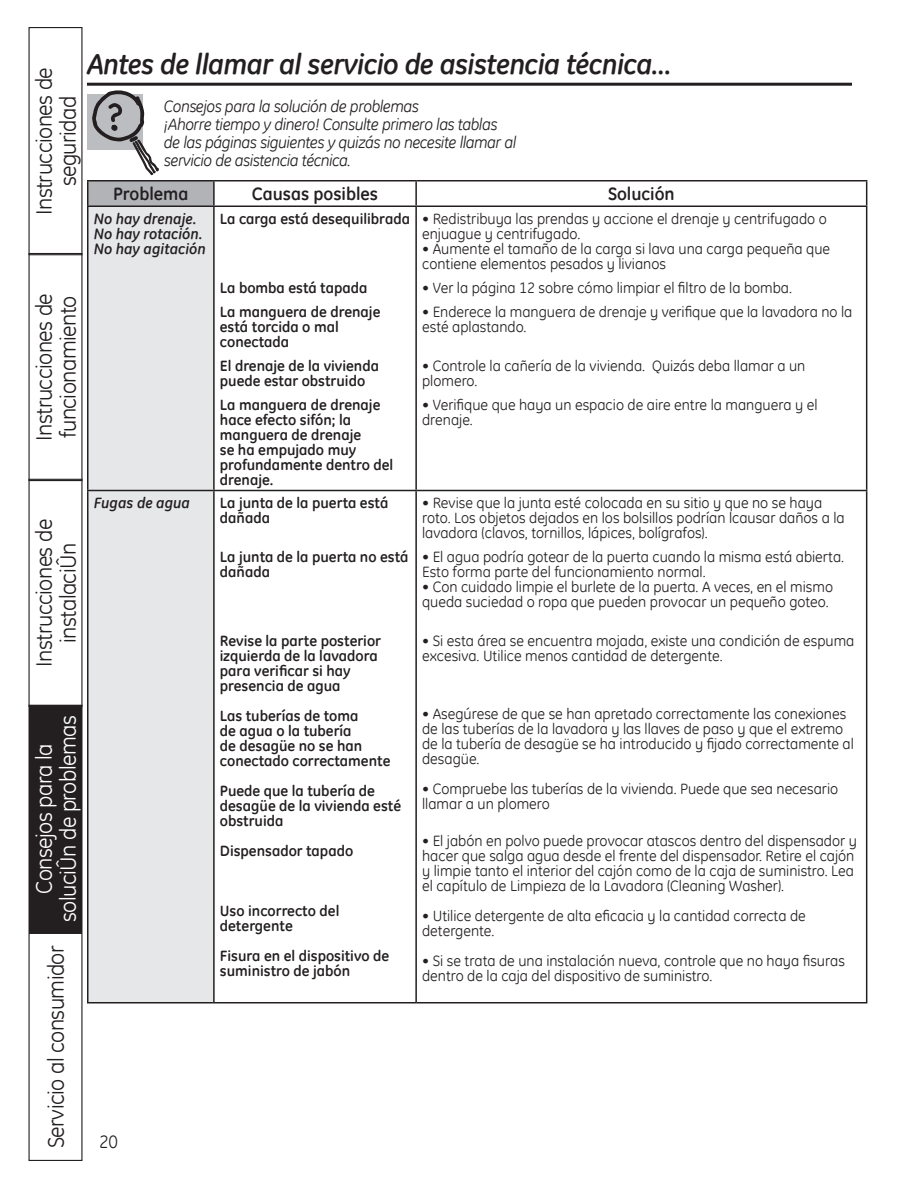
<style>
.page{position:relative;width:918px;height:1188px;background:#fff}
.page>*{position:absolute;margin:0;border:0;box-sizing:border-box;transform-origin:0 0}
.CBU67_head19{font:italic 700 28.5px "GE Inspira";letter-spacing:-.025em;color:#231f20}
.t1{font:22.5px/24px "GE Inspira";letter-spacing:-.025em;color:#231f20;text-align:center}
.t2{font:22.5px/24px "GE Inspira";letter-spacing:-.025em;color:#fff;text-align:center}
.t3{font:700 18px "GE Inspira";color:#231f20}
.t4{font:18px "GE Inspira";color:#231f20}
.CU57_subhead{font:italic 16.5px/18px "GE Inspira";letter-spacing:-.03em;color:#231f20}
.t5{font:15px/15px "GE Inspira";color:#231f20}
.t6{font:700 15px/15px "GE Inspira";color:#231f20}
.t7{font:italic 700 15px/15px "GE Inspira";color:#231f20}
</style>
<div class="page">
<div style="left:87px;top:94px;width:55px;height:55px;background:#bcbdc0"></div>
<svg style="left:92px;top:90px;width:67px;height:86px"></svg>
<hr style="left:87px;top:83px;width:765px;height:3px;background:#231f20">
<div style="left:88px;top:181px;width:126px;height:25px;background:#b2b3b7"></div>
<div style="left:88px;top:207px;width:125px;height:795px;background:#e6e7e9"></div>
<hr style="left:87px;top:180px;width:127px;height:2px;background:#231f20">
<svg style="left:87px;top:182px;width:1px;height:24px"></svg>
<hr style="left:214px;top:180px;width:202px;height:2px;background:#231f20">
<hr style="left:213px;top:182px;width:2px;height:24px;background:#231f20">
<hr style="left:416px;top:180px;width:451px;height:2px;background:#231f20">
<hr style="left:415px;top:182px;width:2px;height:24px;background:#231f20">
<svg style="left:866px;top:182px;width:1px;height:24px"></svg>
<hr style="left:87px;top:206px;width:127px;height:1px;background:#231f20">
<hr style="left:87px;top:207px;width:1px;height:283px;background:#231f20">
<hr style="left:214px;top:206px;width:202px;height:1px;background:#231f20">
<hr style="left:213px;top:207px;width:2px;height:283px;background:#231f20">
<hr style="left:416px;top:206px;width:451px;height:1px;background:#231f20">
<hr style="left:87px;top:490px;width:127px;height:1px;background:#231f20">
<hr style="left:87px;top:491px;width:1px;height:511px;background:#231f20">
<hr style="left:214px;top:490px;width:202px;height:1px;background:#231f20">
<hr style="left:213px;top:491px;width:2px;height:511px;background:#231f20">
<hr style="left:415px;top:491px;width:2px;height:511px;background:#231f20">
<hr style="left:866px;top:491px;width:1px;height:511px;background:#231f20">
<hr style="left:87px;top:1002px;width:127px;height:2px;background:#231f20">
<hr style="left:214px;top:1002px;width:202px;height:2px;background:#231f20">
<hr style="left:416px;top:1002px;width:451px;height:2px;background:#231f20">
<hr style="left:415px;top:207px;width:2px;height:283px;background:#231f20">
<hr style="left:866px;top:207px;width:1px;height:283px;background:#231f20">
<hr style="left:416px;top:490px;width:451px;height:1px;background:#231f20">
<div style="left:29px;top:705px;width:53px;height:227px;background:#231f20"></div>
<div style="left:28px;top:705px;width:54px;height:228px;border:1px solid #231f20"></div>
<div style="left:28px;top:479px;width:54px;height:228px;border:1px solid #231f20"></div>
<p class="CBU67_head19" style="left:87px;top:46px;width:585px">Antes de llamar al servicio de asistencia técnica…</p>
<p class="t1" style="left:32px;top:215px;width:149px;rotate:-90deg">Instrucciones de seguridad</p>
<p class="CU57_subhead" style="left:164px;top:97px;width:256px">Consejos para la solución de problemas</p>
<p class="CU57_subhead" style="left:164px;top:115px;width:354px">¡Ahorre tiempo y dinero! Consulte primero las tablas de las páginas siguientes y quizás no necesite llamar al servicio de asistencia técnica.</p>
<p class="t3" style="left:113px;top:182px;width:77px">Problema</p>
<p class="t3" style="left:252px;top:182px;width:128px">Causas posibles</p>
<p class="t3" style="left:608px;top:182px;width:68px">Solución</p>
<p class="t7" style="left:94px;top:211px;width:114px">No hay drenaje.<br>No hay rotación.<br>No hay agitación</p>
<p class="t6" style="left:220px;top:210px;width:192px">La carga está desequilibrada</p>
<p class="t6" style="left:220px;top:279px;width:149px">La bomba está tapada</p>
<p class="t6" style="left:220px;top:303px;width:162px">La manguera de drenaje está torcida o mal conectada</p>
<p class="t6" style="left:220px;top:357px;width:161px">El drenaje de la vivienda puede estar obstruido</p>
<p class="t6" style="left:220px;top:396px;width:175px">La manguera de drenaje hace efecto sifón; la manguera de drenaje<br>se ha empujado muy profundamente dentro del drenaje.</p>
<p class="t5" style="left:422px;top:210px;width:406px">• Redistribuya las prendas y accione el drenaje y centrifugado o enjuague y centrifugado.</p>
<p class="t5" style="left:422px;top:240px;width:410px">• Aumente el tamaño de la carga si lava una carga pequeña que contiene elementos pesados y livianos</p>
<p class="t5" style="left:422px;top:279px;width:371px">• Ver la página 12 sobre cómo limpiar el filtro de la bomba.</p>
<p class="t5" style="left:422px;top:303px;width:432px">• Enderece la manguera de drenaje y verifique que la lavadora no la esté aplastando.</p>
<p class="t5" style="left:422px;top:357px;width:385px">• Controle la cañería de la vivienda. Quizás deba llamar a un plomero.</p>
<p class="t5" style="left:422px;top:396px;width:397px">• Verifique que haya un espacio de aire entre la manguera y el drenaje.</p>
<p class="t1" style="left:32px;top:441px;width:149px;text-align:left;rotate:-90deg">Instrucciones de funcionamiento</p>
<p class="t1" style="left:32px;top:667px;width:149px;rotate:-90deg">Instrucciones de instalaciÛn</p>
<p class="t2" style="left:32px;top:922px;width:208px;rotate:-90deg">Consejos para la soluciÛn de problemas</p>
<p class="t1" style="left:44px;top:1148px;width:205px;rotate:-90deg">Servicio al consumidor</p>
<p class="t7" style="left:94px;top:495px;width:98px">Fugas de agua</p>
<p class="t6" style="left:220px;top:495px;width:170px">La junta de la puerta está dañada</p>
<p class="t6" style="left:220px;top:549px;width:190px">La junta de la puerta no está dañada</p>
<p class="t6" style="left:220px;top:633px;width:163px">Revise la parte posterior</p>
<p class="t6" style="left:220px;top:648px;width:160px">izquierda de la lavadora para verificar si hay presencia de agua</p>
<p class="t6" style="left:220px;top:708px;width:172px">Las tuberías de toma<br>de agua o la tubería<br>de desagüe no se han conectado correctamente</p>
<p class="t6" style="left:220px;top:783px;width:183px">Puede que la tubería de desagüe de la vivienda esté obstruida</p>
<p class="t6" style="left:220px;top:843px;width:135px">Dispensador tapado</p>
<p class="t4" style="left:99px;top:1130px;width:21px">20</p>
<p class="t6" style="left:220px;top:903px;width:121px">Uso incorrecto del detergente</p>
<p class="t6" style="left:220px;top:948px;width:171px">Fisura en el dispositivo de suministro de jabón</p>
<p class="t5" style="left:422px;top:495px;width:424px">• Revise que la junta esté colocada en su sitio y que no se haya roto. Los objetos dejados en los bolsillos podrían lcausar daños a la lavadora (clavos, tornillos, lápices, bolígrafos).</p>
<p class="t5" style="left:422px;top:549px;width:424px">• El agua podría gotear de la puerta cuando la misma está abierta.<br>Esto forma parte del funcionamiento normal.</p>
<p class="t5" style="left:422px;top:579px;width:412px">• Con cuidado limpie el burlete de la puerta. A veces, en el mismo queda suciedad o ropa que pueden provocar un pequeño goteo.</p>
<p class="t5" style="left:422px;top:633px;width:434px">• Si esta área se encuentra mojada, existe una condición de espuma excesiva. Utilice menos cantidad de detergente.</p>
<p class="t5" style="left:422px;top:706px;width:433px">• Asegúrese de que se han apretado correctamente las conexiones de las tuberías de la lavadora y las llaves de paso y que el extremo de la tubería de desagüe se ha introducido y fijado correctamente al desagüe.</p>
<p class="t5" style="left:422px;top:781px;width:418px">• Compruebe las tuberías de la vivienda. Puede que sea necesario llamar a un plomero</p>
<p class="t5" style="left:422px;top:833px;width:436px">• El jabón en polvo puede provocar atascos dentro del dispensador y hacer que salga agua desde el frente del dispensador. Retire el cajón y limpie tanto el interior del cajón como de la caja de suministro. Lea el capítulo de Limpieza de la Lavadora (Cleaning Washer).</p>
<p class="t5" style="left:422px;top:908px;width:385px">• Utilice detergente de alta eficacia y la cantidad correcta de detergente.</p>
<p class="t5" style="left:422px;top:953px;width:424px">• Si se trata de una instalación nueva, controle que no haya fisuras dentro de la caja del dispositivo de suministro.</p>
</div>
